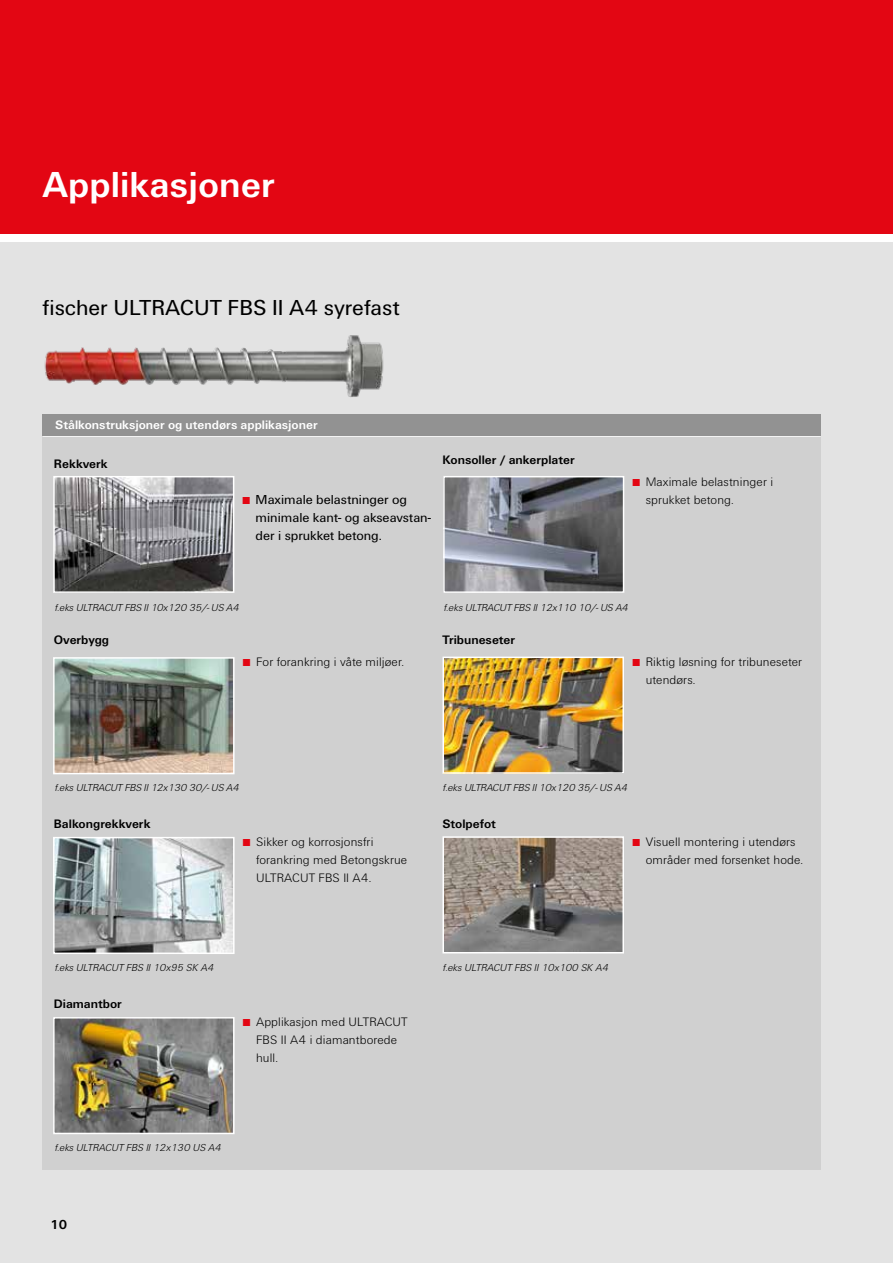
<style>
.page{position:relative;width:893px;height:1263px;background:#fff}
.page>*{position:absolute;margin:0;border:0;box-sizing:border-box;transform-origin:0 0}
.t1{font:700 37.5px "Fi We";color:#fff}
.t2{font:22.5px "Fi We";color:#000}
.t3{font:13.5px/18px "Fi We";color:#000}
.t4{font:700 13.5px "Fi We";color:#000}
.t5{font:300 12.75px/18px "Fi We";letter-spacing:.01em;color:#000}
.t6{font:700 12.75px "Fi We";color:#000}
.t7{font:700 12.75px "Fi We";color:#fff}
.t8{font:italic 300 10.5px "Fi We";color:#000}
.s1{font-weight:300;font-size:10.5px;color:#e30613}
.s2{font-size:10.5px;color:#e30613}
</style>
<div class="page">
<div style="left:0;top:0;width:893px;height:234px;background:#e30613"></div>
<div style="left:0;top:242px;width:893px;height:1021px;background:#e3e3e3"></div>
<div style="left:43px;top:424px;width:778px;height:746px;background:#d0d0d0"></div>
<hr style="left:43px;top:435px;width:778px;height:2px;background:#fff">
<div style="left:43px;top:414px;width:778px;height:21px;background:#929292"></div>
<img style="left:56px;top:543px;width:175px;height:47px">
<div style="left:53px;top:476px;width:181px;height:117px;border:2px solid #fff"></div>
<img style="left:56px;top:660px;width:176px;height:111px">
<div style="left:53px;top:657px;width:182px;height:117px;border:2px solid #fff"></div>
<img style="left:445px;top:660px;width:176px;height:111px">
<div style="left:442px;top:657px;width:182px;height:117px;border:2px solid #fff"></div>
<img style="left:446px;top:479px;width:175px;height:111px">
<div style="left:443px;top:476px;width:181px;height:117px;border:2px solid #fff"></div>
<img style="left:56px;top:840px;width:176px;height:111px">
<div style="left:53px;top:837px;width:182px;height:117px;border:2px solid #fff"></div>
<img style="left:445px;top:839px;width:176px;height:111px">
<div style="left:442px;top:836px;width:182px;height:117px;border:2px solid #fff"></div>
<img style="left:56px;top:1020px;width:176px;height:111px">
<div style="left:53px;top:1017px;width:182px;height:117px;border:2px solid #fff"></div>
<img style="left:42px;top:335px;width:348px;height:208px">
<h1 class="t1" style="left:43px;top:164px;width:234px">Applikasjoner</h1>
<h2 class="t2" style="left:43px;top:295px;width:359px">fischer ULTRACUT FBS II A4 syrefast</h2>
<p class="t7" style="left:55px;top:418px;width:264px">Stålkonstruksjoner og utendørs applikasjoner</p>
<p class="t6" style="left:54px;top:457px;width:55px">Rekkverk</p>
<p class="t3" style="left:256px;top:491px;width:177px;text-indent:-13px"><span class="s1">■</span> Maximale belastninger og minimale kant- og akseavstan&shy;der i sprukket betong.</p>
<p class="t6" style="left:442px;top:453px;width:134px">Konsoller / ankerplater</p>
<p class="t5" style="left:646px;top:473px;width:129px;text-indent:-13px"><span class="s2">■</span> Maximale belastninger i sprukket betong.</p>
<p class="t8" style="left:54px;top:602px;width:189px">f.eks ULTRACUT FBS II 10x120 35/- US A4</p>
<p class="t6" style="left:54px;top:633px;width:57px">Overbygg</p>
<p class="t8" style="left:443px;top:602px;width:189px">f.eks ULTRACUT FBS II 12x110 10/- US A4</p>
<p class="t6" style="left:442px;top:633px;width:74px">Tribuneseter</p>
<p class="t5" style="left:243px;top:653px;width:162px"><span class="s2">■</span> For forankring i våte miljøer.</p>
<p class="t5" style="left:646px;top:653px;width:158px;text-indent:-13px"><span class="s2">■</span> Riktig løsning for tribuneseter utendørs.</p>
<p class="t8" style="left:54px;top:782px;width:189px">f.eks ULTRACUT FBS II 12x130 30/- US A4</p>
<p class="t8" style="left:443px;top:782px;width:189px">f.eks ULTRACUT FBS II 10x120 35/- US A4</p>
<p class="t6" style="left:54px;top:817px;width:98px">Balkongrekkverk</p>
<p class="t6" style="left:442px;top:817px;width:55px">Stolpefot</p>
<p class="t5" style="left:256px;top:833px;width:153px;text-indent:-13px"><span class="s2">■</span> Sikker og korrosjonsfri forankring med Betongskrue<br>ULTRACUT FBS II A4.</p>
<p class="t5" style="left:646px;top:833px;width:159px;text-indent:-13px"><span class="s2">■</span> Visuell montering i utendørs områder med forsenket hode.</p>
<p class="t8" style="left:54px;top:961px;width:163px">f.eks ULTRACUT FBS II 10x95 SK A4</p>
<p class="t8" style="left:443px;top:961px;width:170px">f.eks ULTRACUT FBS II 10x100 SK A4</p>
<p class="t6" style="left:54px;top:997px;width:70px">Diamantbor</p>
<p class="t5" style="left:256px;top:1013px;width:153px;text-indent:-13px"><span class="s2">■</span> Applikasjon med ULTRACUT<br>FBS II A4 i diamantborede hull.</p>
<p class="t8" style="left:54px;top:1141px;width:171px">f.eks ULTRACUT FBS II 12x130 US A4</p>
<p class="t4" style="left:50px;top:1216px;width:18px">10</p>
</div>
